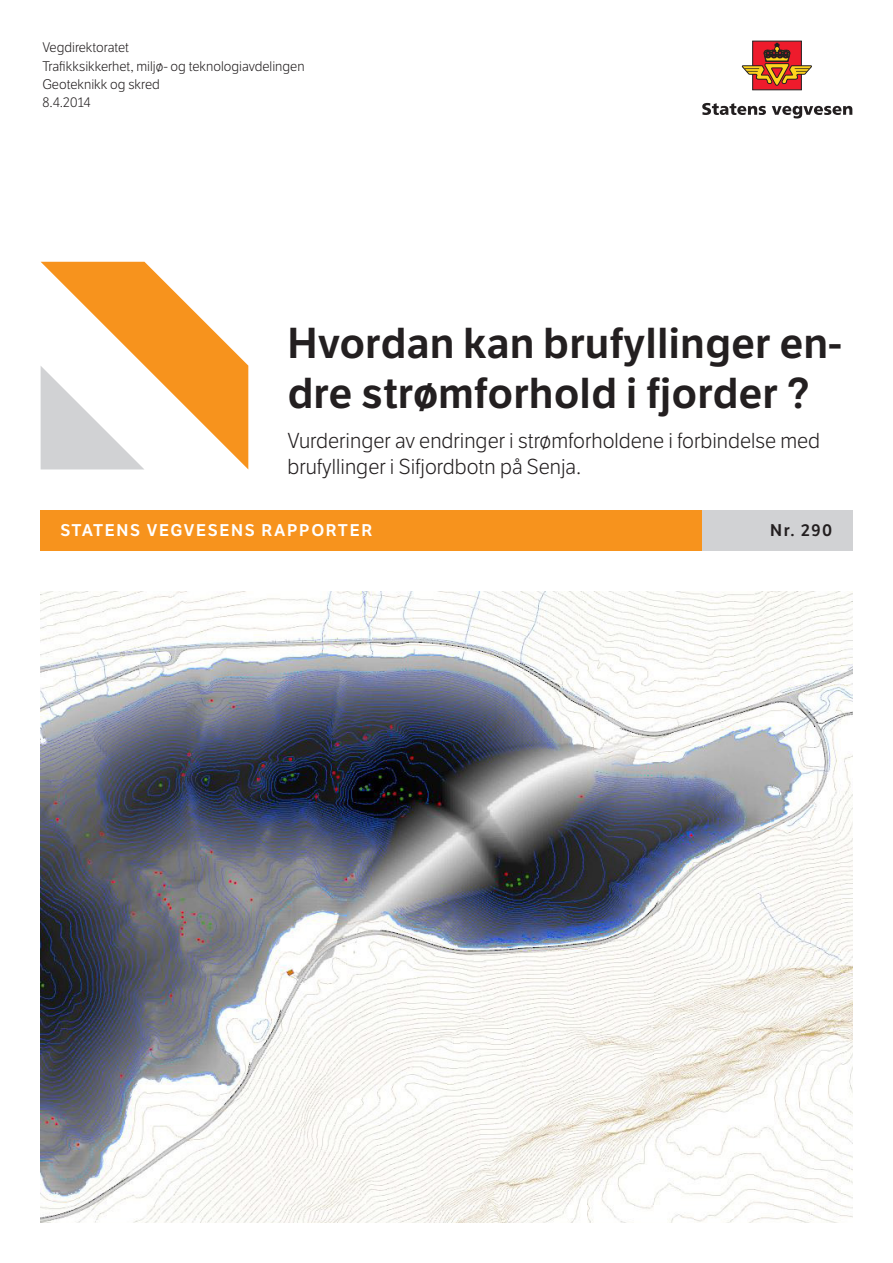
<style>
.page{position:relative;width:893px;height:1263px;background:#fff}
.page>*{position:absolute;margin:0;border:0;box-sizing:border-box;transform-origin:0 0}
.t1{font:600 42px/50.4px "LFT Etica";color:#231f20}
.t2{font:300 21px/25.2px "LFT Etica";color:#231f20}
.t3{font:600 16.5px "LFT Etica";letter-spacing:.1em;color:#fff}
.t4{font:600 16.5px "LFT Etica";color:#231f20}
.t5{font:300 13.5px/18.5px "LFT Etica";color:#231f20}
</style>
<div class="page">
<div style="left:41px;top:510px;width:667px;height:41px;background:#f7931d"></div>
<div style="left:702px;top:510px;width:150px;height:41px;background:#d1d2d4"></div>
<svg style="left:41px;top:262px;width:207px;height:207px"></svg>
<img style="left:41px;top:591px;width:811px;height:631px">
<svg style="left:702px;top:103px;width:64px;height:12px"></svg>
<svg style="left:772px;top:106px;width:80px;height:12px"></svg>
<div style="left:752px;top:41px;width:50px;height:49px;background:#ee1b2c"></div>
<svg style="left:741px;top:42px;width:71px;height:45px"></svg>
<p class="t5" style="left:42px;top:39px;width:264px">Vegdirektoratet<br>Trafikksikkerhet, miljø- og teknologiavdelingen<br>Geoteknikk og skred<br>8.4.2014</p>
<h1 class="t1" style="left:287px;top:318px;width:556px">Hvordan kan brufyllinger en&shy;dre strømforhold i fjorder ?</h1>
<p class="t2" style="left:287px;top:429px;width:534px">Vurderinger av endringer i strømforholdene i forbindelse med brufyllinger i Sifjordbotn på Senja.</p>
<p class="t3" style="left:61px;top:521px;width:313px">STATENS VEGVESENS RAPPORTER</p>
<p class="t4" style="left:770px;top:521px;width:64px">Nr. 290</p>
</div>
